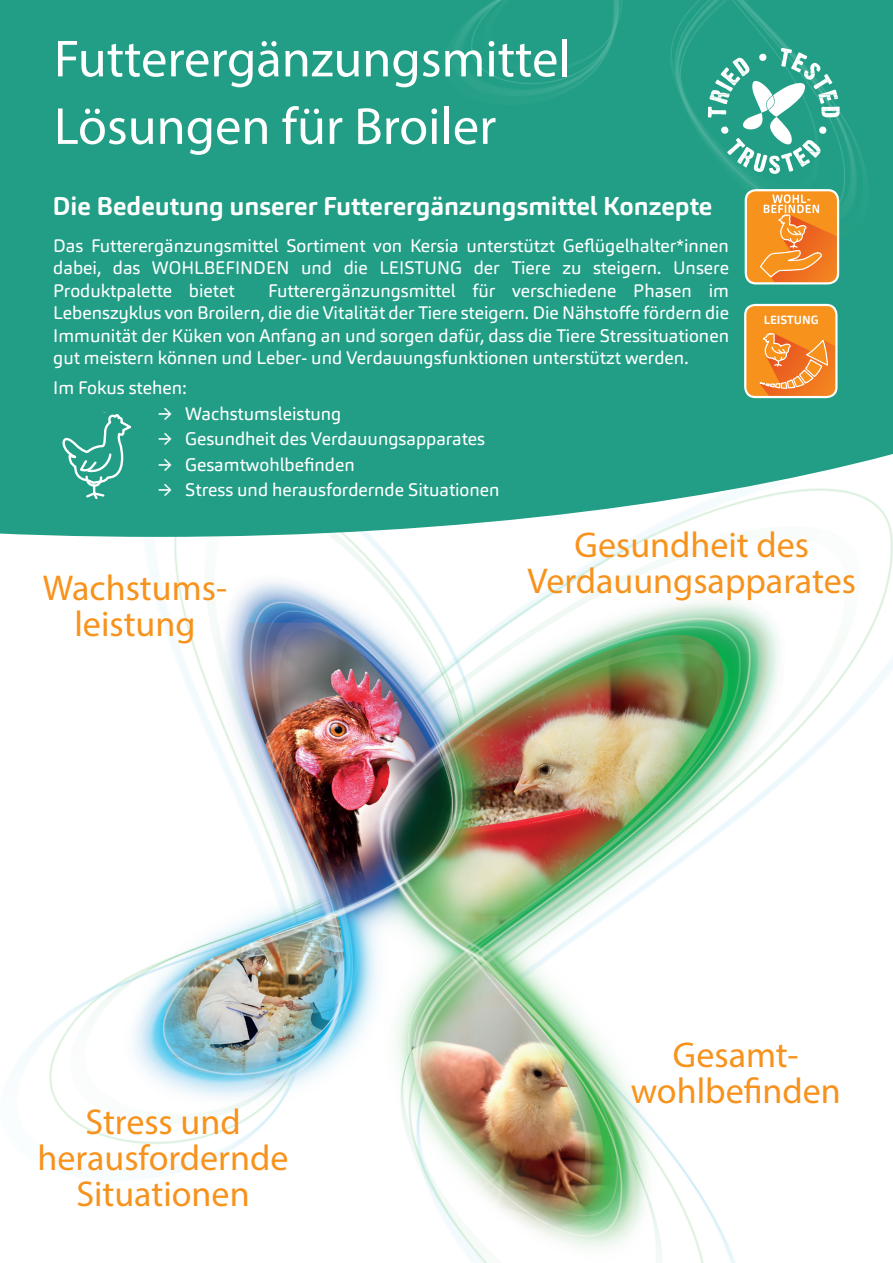
<style>
.page{position:relative;width:893px;height:1263px;background:#fff}
.page>*{position:absolute;margin:0;border:0;box-sizing:border-box;transform-origin:0 0}
.t1{font:52.5px "Myriad Pro";color:#fff}
.t2{font:36px/36px "Myriad Pro";color:#f7931d;text-align:center}
.t3{font:700 25.5px "Carnas";color:#fff}
.t4{font:18px/22.5px "Carnas";color:#fff;text-align:justify}
.t5{font:700 11.7px "Carnas";color:#fff}
</style>
<div class="page">
<div style="left:0;top:0;width:893px;height:537px;background:#219e85"></div>
<img style="left:106px;top:524px;width:689px;height:739px">
<div style="left:417px;top:0;width:474px;height:351px;background:#219e85"></div>
<svg style="left:708px;top:48px;width:132px;height:126px"></svg>
<svg style="left:61px;top:414px;width:71px;height:86px;background:#3fab95"></svg>
<svg style="left:745px;top:189px;width:94px;height:95px;background:#f39b43"></svg>
<svg style="left:744px;top:304px;width:93px;height:94px;background:#f3983e"></svg>
<svg style="left:80px;top:210px;width:49px;height:13px"></svg>
<p class="t1" style="left:54px;top:26px;width:518px">Futterergänzungsmittel</p>
<p class="t1" style="left:54px;top:94px;width:444px">Lösungen für Broiler</p>
<p class="t3" style="left:53px;top:189px;width:661px">Die Bedeutung unserer Futterergänzungsmittel Konzepte</p>
<p class="t4" style="left:53px;top:234px;width:677px">Das Futterergänzungsmittel Sortiment von Kersia unterstützt Geflügelhalter*innen dabei, das WOHLBEFINDEN und die LEISTUNG der Tiere zu steigern. Unsere Produktpalette bietet</p>
<p class="t4" style="left:53px;top:279px;width:677px;text-indent:215px">Futterergänzungsmittel für verschiedene Phasen im Lebenszyklus von Broilern, die die Vitalität der Tiere steigern. Die Nähstoffe fördern die Immunität der Küken von Anfang an und sorgen dafür, dass die Tiere Stressituationen gut meistern können und Leber- und Verdauungsfunktionen unterstützt werden.</p>
<p class="t4" style="left:53px;top:377px;width:135px">Im Fokus stehen:</p>
<p class="t4" style="left:158px;top:402px;width:185px">→ Wachstumsleistung</p>
<p class="t4" style="left:158px;top:428px;width:329px">→ Gesundheit des Verdauungsapparates</p>
<p class="t4" style="left:158px;top:453px;width:198px">→ Gesamtwohlbefinden</p>
<p class="t4" style="left:158px;top:479px;width:343px">→ Stress und herausfordernde Situationen</p>
<p class="t5" style="left:764px;top:312px;width:56px">LEISTUNG</p>
<p class="t2" style="left:43px;top:570px;width:186px">Wachstums-</p>
<p class="t2" style="left:74px;top:606px;width:123px">leistung</p>
<p class="t2" style="left:38px;top:1103px;width:252px">Stress und herausfordernde<br>Situationen</p>
<p class="t2" style="left:528px;top:526px;width:330px">Gesundheit des<br>Verdauungsapparates</p>
<p class="t2" style="left:673px;top:1036px;width:127px">Gesamt-</p>
<p class="t2" style="left:631px;top:1072px;width:212px">wohlbefinden</p>
</div>
